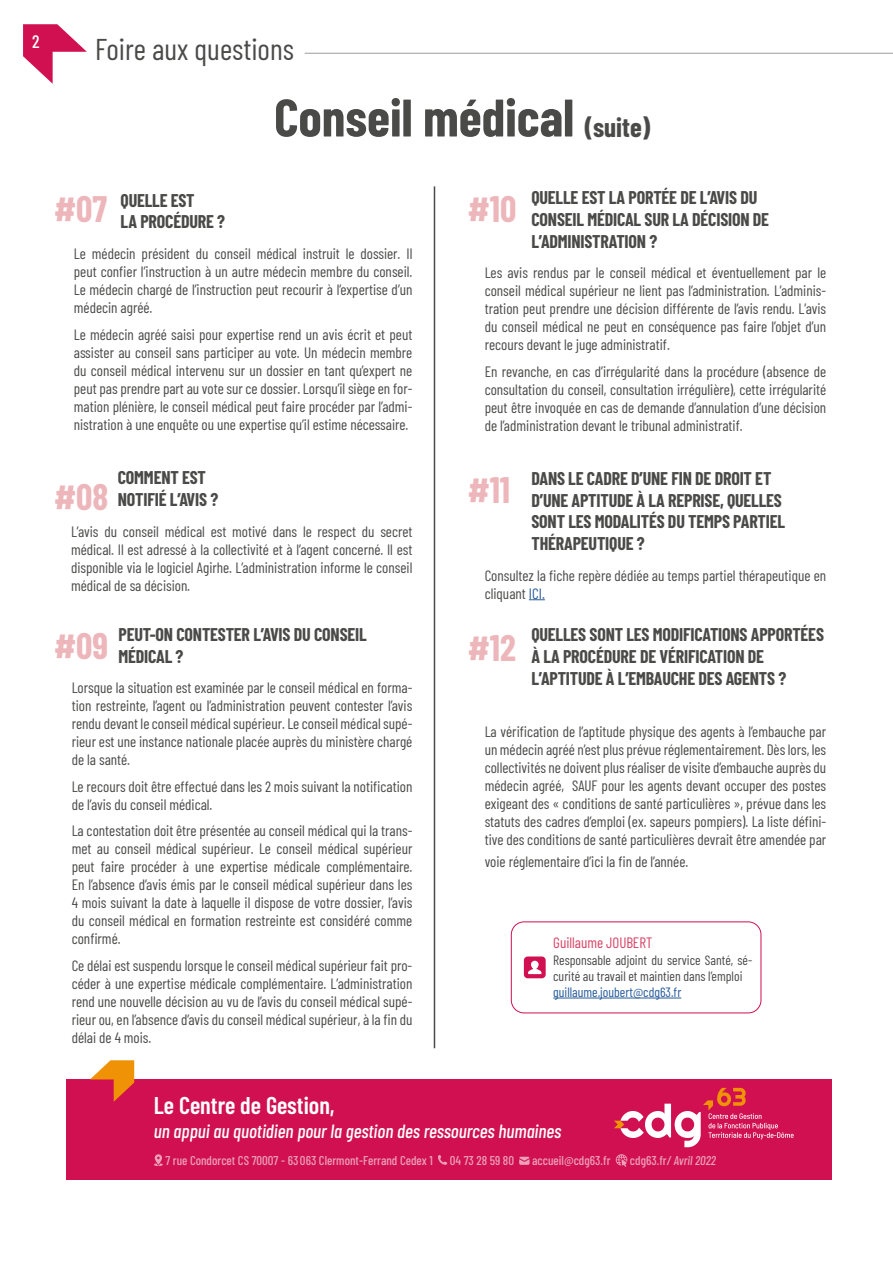
<style>
.page{position:relative;width:893px;height:1263px;background:#fff}
.page>*{position:absolute;margin:0;border:0;box-sizing:border-box;transform-origin:0 0}
.t1{font:700 52.65px "Barlow Condensed";color:#4a4a49}
.t2{font:700 36px "Barlow Condensed";color:#edb6ba}
.t3{font:30px "Barlow Condensed";color:#4a4a49}
.t4{font:600 24.15px "Barlow Condensed";color:#fff}
.t5{font:italic 500 19.05px "Barlow Condensed";color:#fff}
.t6{font:700 18px/21.6px "Barlow Condensed";letter-spacing:-.01em;color:#4a4a49}
.t7{font:500 18px "Barlow Condensed";color:#fff}
.t8{font:15px/18px "Barlow Condensed";color:#4a4a49;text-align:justify}
.t9{font:15px "Barlow Condensed";color:#d64364}
.t10{font:13.5px/16.2px "Barlow Condensed";color:#4a4a49}
.t11{font:13.5px "Barlow Condensed";color:#275b9b}
.t12{font:500 12.75px "Barlow Condensed";color:#fff}
.t13{font:italic 500 12.75px "Barlow Condensed";color:#fff}
.s1{font-size:27px}
.s2{color:#275b9b}
.s3{font-style:normal}
</style>
<div class="page">
<hr style="left:305px;top:53px;width:588px;height:1px;background:#9d9d9c">
<svg style="left:23px;top:24px;width:64px;height:60px"></svg>
<svg style="left:529px;top:599px;width:16px;height:1px"></svg>
<div style="left:67px;top:1079px;width:765px;height:101px;background:#d01050"></div>
<svg style="left:90px;top:1060px;width:44px;height:42px"></svg>
<svg style="left:614px;top:1088px;width:180px;height:59px"></svg>
<svg style="left:154px;top:1154px;width:9px;height:12px"></svg>
<svg style="left:438px;top:1155px;width:9px;height:10px"></svg>
<svg style="left:519px;top:1157px;width:11px;height:8px"></svg>
<svg style="left:616px;top:1154px;width:11px;height:13px"></svg>
<hr style="left:434px;top:186px;width:1px;height:862px;background:#4a4a49">
<div style="left:511px;top:922px;width:250px;height:91px;border:1px solid #d01050;border-radius:13px"></div>
<svg style="left:524px;top:956px;width:22px;height:22px"></svg>
<hr style="left:553px;top:998px;width:128px;height:1px;background:#275b9b">
<p class="t7" style="left:32px;top:29px;width:9px">2</p>
<h3 class="t3" style="left:95px;top:28px;width:200px">Foire aux questions</h3>
<h1 class="t1" style="left:274px;top:80px;width:377px">Conseil médical <span class="s1">(suite)</span></h1>
<p class="t6" style="left:121px;top:189px;width:106px">QUELLE EST<br>LA PROCÉDURE ?</p>
<p class="t8" style="left:74px;top:244px;width:340px">Le médecin président du conseil médical instruit le dossier. Il peut confier l’instruction à un autre médecin membre du conseil.<br>Le médecin chargé de l’instruction peut recourir à l’expertise d’un médecin agréé.</p>
<p class="t8" style="left:74px;top:324px;width:340px">Le médecin agréé saisi pour expertise rend un avis écrit et peut assister au conseil sans participer au vote. Un médecin membre du conseil médical intervenu sur un dossier en tant qu’expert ne peut pas prendre part au vote sur ce dossier. Lorsqu’il siège en for&shy;mation plénière, le conseil médical peut faire procéder par l’admi&shy;nistration à une enquête ou une expertise qu’il estime nécessaire.</p>
<h2 class="t2" style="left:54px;top:184px;width:55px">#07</h2>
<p class="t6" style="left:118px;top:466px;width:102px">COMMENT EST<br>NOTIFIÉ L’AVIS ?</p>
<p class="t8" style="left:71px;top:521px;width:343px">L’avis du conseil médical est motivé dans le respect du secret médical. Il est adressé à la collectivité et à l’agent concerné. Il est disponible via le logiciel Agirhe. L’administration informe le conseil médical de sa décision.</p>
<h2 class="t2" style="left:54px;top:472px;width:56px">#08</h2>
<p class="t6" style="left:118px;top:623px;width:250px">PEUT-ON CONTESTER L’AVIS DU CONSEIL<br>MÉDICAL ?</p>
<p class="t8" style="left:72px;top:678px;width:342px">Lorsque la situation est examinée par le conseil médical en forma&shy;tion restreinte, l’agent ou l’administration peuvent contester l’avis rendu devant le conseil médical supérieur. Le conseil médical supé&shy;rieur est une instance nationale placée auprès du ministère chargé de la santé.</p>
<p class="t8" style="left:72px;top:776px;width:342px">Le recours doit être effectué dans les 2 mois suivant la notification de l’avis du conseil médical.</p>
<p class="t8" style="left:72px;top:821px;width:342px">La contestation doit être présentée au conseil médical qui la trans&shy;met au conseil médical supérieur. Le conseil médical supérieur peut faire procéder à une expertise médicale complémentaire.<br>En l’absence d’avis émis par le conseil médical supérieur dans les 4 mois suivant la date à laquelle il dispose de votre dossier, l’avis du conseil médical en formation restreinte est considéré comme confirmé.</p>
<p class="t8" style="left:72px;top:955px;width:342px">Ce délai est suspendu lorsque le conseil médical supérieur fait pro&shy;céder à une expertise médicale complémentaire. L’administration rend une nouvelle décision au vu de l’avis du conseil médical supé&shy;rieur ou, en l’absence d’avis du conseil médical supérieur, à la fin du délai de 4 mois.</p>
<h2 class="t2" style="left:54px;top:621px;width:56px">#09</h2>
<p class="t6" style="left:531px;top:186px;width:239px">QUELLE EST LA PORTÉE DE L’AVIS DU<br>CONSEIL MÉDICAL SUR LA DÉCISION DE<br>L’ADMINISTRATION ?</p>
<p class="t8" style="left:485px;top:263px;width:343px">Les avis rendus par le conseil médical et éventuellement par le conseil médical supérieur ne lient pas l’administration. L’adminis&shy;tration peut prendre une décision différente de l’avis rendu. L’avis du conseil médical ne peut en conséquence pas faire l’objet d’un recours devant le juge administratif.</p>
<p class="t8" style="left:485px;top:361px;width:343px">En revanche, en cas d’irrégularité dans la procédure (absence de consultation du conseil, consultation irrégulière), cette irrégularité peut être invoquée en cas de demande d’annulation d’une décision de l’administration devant le tribunal administratif.</p>
<h2 class="t2" style="left:468px;top:184px;width:50px">#10</h2>
<p class="t6" style="left:531px;top:467px;width:255px">DANS LE CADRE D’UNE FIN DE DROIT ET<br>D’UNE APTITUDE À LA REPRISE, QUELLES<br>SONT LES MODALITÉS DU TEMPS PARTIEL<br>THÉRAPEUTIQUE ?</p>
<p class="t8" style="left:485px;top:565px;width:343px">Consultez la fiche repère dédiée au temps partiel thérapeutique en cliquant <span class="s2">ICI.</span></p>
<h2 class="t2" style="left:468px;top:464px;width:44px">#11</h2>
<h2 class="t2" style="left:468px;top:623px;width:50px">#12</h2>
<p class="t6" style="left:531px;top:623px;width:294px">QUELLES SONT LES MODIFICATIONS APPORTÉES<br>À LA PROCÉDURE DE VÉRIFICATION DE<br>L’APTITUDE À L’EMBAUCHE DES AGENTS ?</p>
<p class="t8" style="left:485px;top:721px;width:343px">La vérification de l’aptitude physique des agents à l’embauche par un médecin agréé n’est plus prévue réglementairement. Dès lors, les collectivités ne doivent plus réaliser de visite d’embauche auprès du médecin agréé, SAUF pour les agents devant occuper des postes exigeant des « conditions de santé particulières », prévue dans les statuts des cadres d’emploi (ex. sapeurs pompiers). La liste défini&shy;tive des conditions de santé particulières devrait être amendée par</p>
<p class="t8" style="left:485px;top:851px;width:205px">voie réglementaire d’ici la fin de l’année.</p>
<p class="t9" style="left:553px;top:932px;width:101px">Guillaume JOUBERT</p>
<p class="t10" style="left:553px;top:951px;width:201px">Responsable adjoint du service Santé, sé&shy;curité au travail et maintien dans l’emploi</p>
<p class="t11" style="left:553px;top:982px;width:130px">guillaume.joubert@cdg63.fr</p>
<h3 class="t4" style="left:154px;top:1088px;width:182px">Le Centre de Gestion,</h3>
<p class="t5" style="left:154px;top:1117px;width:409px">un appui au quotidien pour la gestion des ressources humaines</p>
<p class="t12" style="left:165px;top:1151px;width:269px">7 rue Condorcet CS 70007 - 63 063 Clermont-Ferrand Cedex 1</p>
<p class="t12" style="left:450px;top:1151px;width:66px">04 73 28 59 80</p>
<p class="t12" style="left:532px;top:1151px;width:80px">accueil@cdg63.fr</p>
<p class="t13" style="left:630px;top:1151px;width:88px"><span class="s3">cdg63.fr</span>/ Avril 2022</p>
</div>
